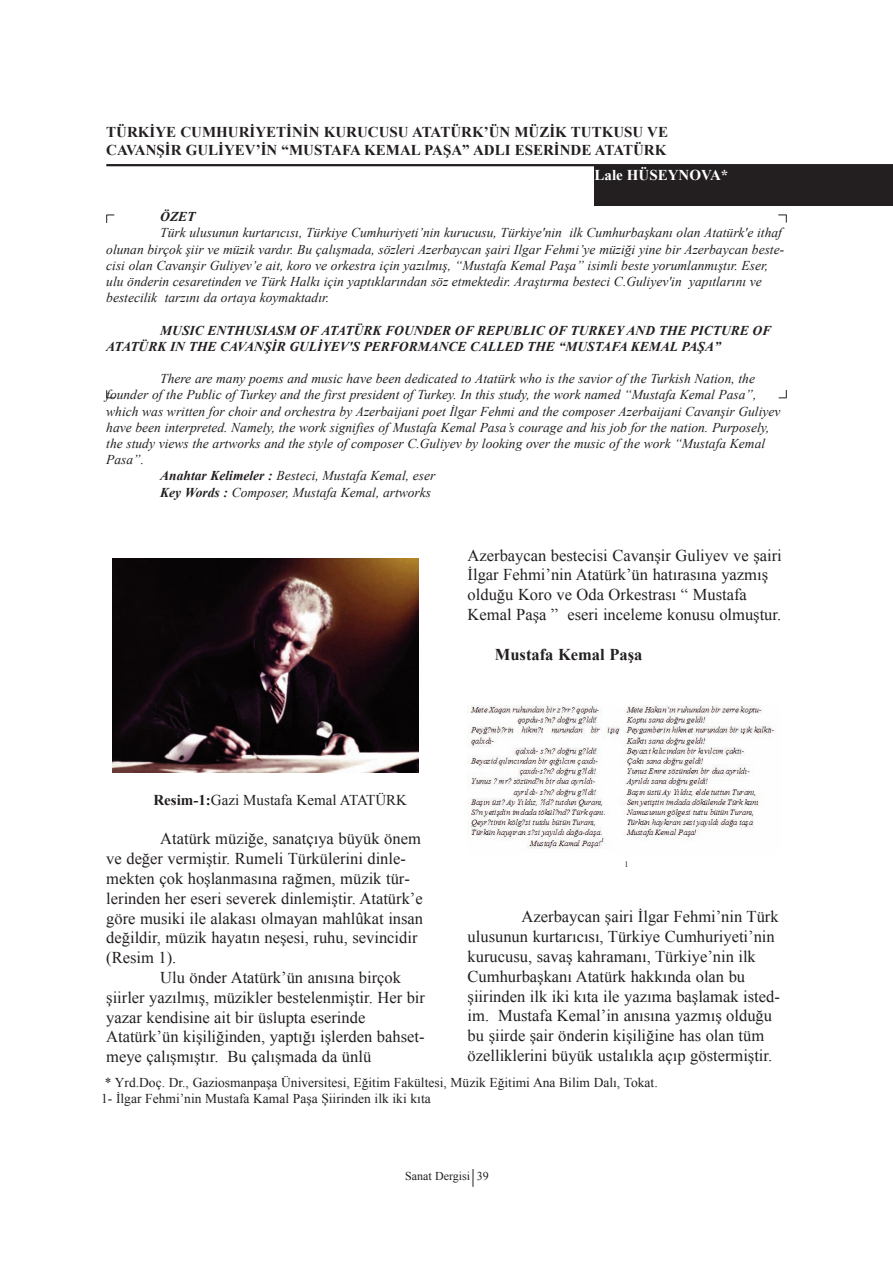
<style>
.page{position:relative;width:893px;height:1263px;background:#fff}
.page>*{position:absolute;margin:0;border:0;box-sizing:border-box;transform-origin:0 0}
.t1{font:16.5px/19.8px "Times New Roman";color:#231f20}
.t2{font:700 16.5px "Times New Roman";color:#231f20}
.t3{font:700 15px/18px "Times New Roman";color:#231f20}
.t4{font:15px "Times New Roman";color:#231f20}
.t5{font:700 15px "Times New Roman";color:#fff}
.t6{font:italic 13.5px/16.2px "Times New Roman";color:#231f20}
.t7{font:13.5px/16.5px "Times New Roman";color:#231f20}
.t8{font:italic 700 13.5px/16.2px "Times New Roman";color:#231f20}
.t9{font:12px "Times New Roman";color:#231f20}
.t10{font:8.25px "Times New Roman";color:#231f20}
.s1{font-weight:700}
</style>
<div class="page">
<svg style="left:473px;top:1169px;width:1px;height:18px"></svg>
<hr style="left:106px;top:164px;width:787px;height:2px;background:#231f20">
<div style="left:594px;top:165px;width:299px;height:40px;background:#231f20"></div>
<svg style="left:106px;top:215px;width:8px;height:8px"></svg>
<svg style="left:106px;top:390px;width:9px;height:8px"></svg>
<svg style="left:779px;top:390px;width:8px;height:8px"></svg>
<svg style="left:778px;top:215px;width:9px;height:8px"></svg>
<img style="left:113px;top:559px;width:306px;height:213px">
<img style="left:468px;top:705px;width:307px;height:144px">
<p class="t3" style="left:106px;top:123px;width:563px">TÜRKİYE CUMHURİYETİNİN KURUCUSU ATATÜRK’ÜN MÜZİK TUTKUSU VE<br>CAVANŞİR GULİYEV’İN “MUSTAFA KEMAL PAŞA” ADLI ESERİNDE ATATÜRK</p>
<p class="t5" style="left:594px;top:167px;width:135px">Lale HÜSEYNOVA*</p>
<p class="t8" style="left:160px;top:209px;width:37px">ÖZET</p>
<p class="t6" style="left:106px;top:225px;width:679px;text-indent:54px">Türk ulusunun kurtarıcısı, Türkiye Cumhuriyeti’nin kurucusu, Türkiye'nin ilk Cumhurbaşkanı olan Atatürk'e ithaf olunan birçok şiir ve müzik vardır. Bu çalışmada, sözleri Azerbaycan şairi Ilgar Fehmi’ye müziği yine bir Azerbaycan beste&shy;cisi olan Cavanşir Guliyev’e ait, koro ve orkestra için yazılmış, “Mustafa Kemal Paşa” isimli beste yorumlanmıştır. Eser, ulu önderin cesaretinden ve Türk Halkı için yaptıklarından söz etmektedir. Araştırma besteci C.Guliyev'in yapıtlarını ve bestecilik tarzını da ortaya koymaktadır.</p>
<p class="t8" style="left:106px;top:322px;width:666px;text-indent:54px">MUSIC ENTHUSIASM OF ATATÜRK FOUNDER OF REPUBLIC OF TURKEY AND THE PICTURE OF<br>ATATÜRK IN THE CAVANŞİR GULİYEV'S PERFORMANCE CALLED THE “MUSTAFA KEMAL PAŞA”</p>
<p class="t6" style="left:160px;top:371px;width:596px">There are many poems and music have been dedicated to Atatürk who is the savior of the Turkish Nation, the</p>
<p class="t6" style="left:106px;top:387px;width:652px">founder of the Public of Turkey and the first president of Turkey. In this study, the work named “Mustafa Kemal Pasa”,</p>
<p class="t6" style="left:106px;top:403px;width:676px">which was written for choir and orchestra by Azerbaijani poet İlgar Fehmi and the composer Azerbaijani Cavanşir Guliyev</p>
<p class="t6" style="left:106px;top:419px;width:665px">have been interpreted. Namely, the work signifies of Mustafa Kemal Pasa’s courage and his job for the nation. Purposely,</p>
<p class="t6" style="left:106px;top:435px;width:660px">the study views the artworks and the style of composer C.Guliyev by looking over the music of the work “Mustafa Kemal</p>
<p class="t6" style="left:106px;top:452px;width:39px">Pasa”.</p>
<p class="t6" style="left:160px;top:468px;width:277px"><span class="s1">Anahtar Kelimeler :</span> Besteci, Mustafa Kemal, eser</p>
<p class="t6" style="left:160px;top:484px;width:272px"><span class="s1">Key Words :</span> Composer, Mustafa Kemal, artworks</p>
<p class="t1" style="left:468px;top:545px;width:316px">Azerbaycan bestecisi Cavanşir Guliyev ve şairi İlgar Fehmi’nin Atatürk’ün hatırasına yazmış olduğu Koro ve Oda Orkestrası “ Mustafa Kemal Paşa ” eseri inceleme konusu olmuştur.</p>
<p class="t2" style="left:495px;top:645px;width:149px">Mustafa Kemal Paşa</p>
<p class="t4" style="left:153px;top:791px;width:255px"><span class="s1">Resim-1:</span>Gazi Mustafa Kemal ATATÜRK</p>
<p class="t1" style="left:106px;top:829px;width:318px;text-indent:54px">Atatürk müziğe, sanatçıya büyük önem ve değer vermiştir. Rumeli Türkülerini dinle&shy;mekten çok hoşlanmasına rağmen, müzik tür&shy;lerinden her eseri severek dinlemiştir. Atatürk’e göre musiki ile alakası olmayan mahlûkat insan değildir, müzik hayatın neşesi, ruhu, sevincidir (Resim 1).</p>
<p class="t1" style="left:106px;top:967px;width:320px;text-indent:54px">Ulu önder Atatürk’ün anısına birçok şiirler yazılmış, müzikler bestelenmiştir. Her bir yazar kendisine ait bir üslupta eserinde Atatürk’ün kişiliğinden, yaptığı işlerden bahset&shy;meye çalışmıştır. Bu çalışmada da ünlü</p>
<p class="t10" style="left:625px;top:860px;width:6px">1</p>
<p class="t1" style="left:468px;top:907px;width:314px;text-indent:54px">Azerbaycan şairi İlgar Fehmi’nin Türk ulusunun kurtarıcısı, Türkiye Cumhuriyeti’nin kurucusu, savaş kahramanı, Türkiye’nin ilk Cumhurbaşkanı Atatürk hakkında olan bu şiirinden ilk iki kıta ile yazıma başlamak isted&shy;im. Mustafa Kemal’in anısına yazmış olduğu bu şiirde şair önderin kişiliğine has olan tüm özelliklerini büyük ustalıkla açıp göstermiştir.</p>
<p class="t7" style="left:101px;top:1074px;width:558px">* Yrd.Doç. Dr., Gaziosmanpaşa Üniversitesi, Eğitim Fakültesi, Müzik Eğitimi Ana Bilim Dalı, Tokat.<br>1- İlgar Fehmi’nin Mustafa Kamal Paşa Şiirinden ilk iki kıta</p>
<p class="t9" style="left:405px;top:1170px;width:85px">Sanat Dergisi 39</p>
</div>
